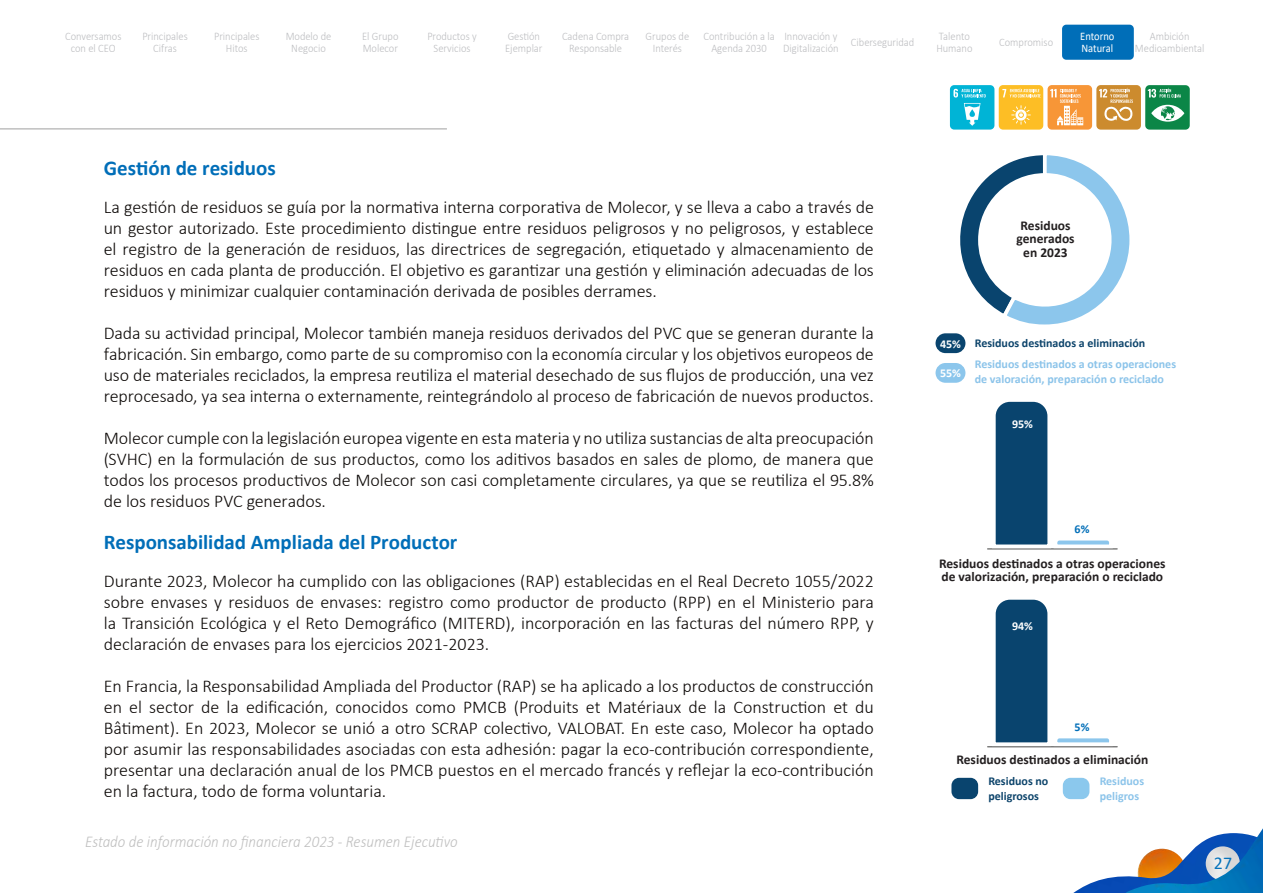
<style>
.page{position:relative;width:1263px;height:893px;background:#fff}
.page>*{position:absolute;margin:0;border:0;box-sizing:border-box;transform-origin:0 0}
.t1{font:700 21px "Calibri";color:#006eb8}
.t2{font:300 18px/21px "Calibri";letter-spacing:-.005em;color:#0c0806;text-align:justify}
.t3{font:18px "Calibri";color:#0773bb}
.t4{font:italic 300 16.5px "Calibri";color:#bfbfbf;scale:.91 1}
.t5{font:700 13.5px/13.5px "Calibri";color:#231f20;text-align:center}
.t6{font:700 12px/14.4px "Calibri";color:#8cc4ea}
.t7{font:700 12px/14.4px "Calibri";color:#0d446b}
.t8{font:700 12px "Calibri";color:#fff}
.t9{font:700 12px "Calibri";color:#006eb8}
.t10{font:300 11.55px/12px "Calibri";color:#bcbdc0;text-align:center;scale:.91 1}
.t11{font:11.55px/12px "Calibri";color:#fff;scale:.91 1}
</style>
<div class="page">
<hr style="left:0;top:128px;width:447px;height:2px;background:#bfbfbf">
<div style="left:999px;top:85px;width:44px;height:45px;background:#fdbe25;border-radius:4px"></div>
<svg style="left:1002px;top:88px;width:39px;height:10px"></svg>
<svg style="left:1011px;top:105px;width:20px;height:20px"></svg>
<div style="left:1047px;top:85px;width:45px;height:45px;background:#f79637;border-radius:4px"></div>
<svg style="left:1050px;top:89px;width:33px;height:36px"></svg>
<div style="left:950px;top:85px;width:44px;height:45px;background:#00b4d6;border-radius:4px"></div>
<svg style="left:953px;top:89px;width:32px;height:37px"></svg>
<div style="left:1096px;top:85px;width:45px;height:45px;background:#cc8b2e;border-radius:4px"></div>
<svg style="left:1099px;top:88px;width:34px;height:33px"></svg>
<div style="left:1145px;top:85px;width:45px;height:45px;background:#0b8647;border-radius:4px"></div>
<svg style="left:1148px;top:88px;width:33px;height:10px"></svg>
<svg style="left:1151px;top:105px;width:33px;height:17px"></svg>
<div style="left:1062px;top:25px;width:72px;height:35px;background:#006eb8;border-radius:4px"></div>
<svg style="left:960px;top:155px;width:170px;height:170px"></svg>
<div style="left:935px;top:333px;width:30px;height:20px;background:#09446e;border-radius:10px"></div>
<div style="left:935px;top:363px;width:30px;height:20px;background:#8cc6ec;border-radius:10px"></div>
<hr style="left:988px;top:548px;width:129px;height:2px;background:#70706f">
<div style="left:951px;top:778px;width:27px;height:21px;background:#09446e;border-radius:8px"></div>
<div style="left:1063px;top:778px;width:26px;height:21px;background:#8bc8ed;border-radius:8px"></div>
<hr style="left:988px;top:746px;width:129px;height:1px;background:#70706f">
<svg style="left:990px;top:401px;width:125px;height:149px"></svg>
<svg style="left:990px;top:599px;width:125px;height:149px"></svg>
<img style="left:1073px;top:876px;width:47px;height:17px">
<img style="left:1120px;top:828px;width:143px;height:65px">
<p class="t10" style="left:65px;top:30px;width:63px">Conversamos con el CEO</p>
<p class="t10" style="left:142px;top:30px;width:51px">Principales<br>Cifras</p>
<p class="t10" style="left:214px;top:30px;width:51px">Principales<br>Hitos</p>
<p class="t10" style="left:286px;top:30px;width:52px">Modelo de<br>Negocio</p>
<p class="t10" style="left:362px;top:30px;width:42px;text-align:left">El Grupo<br>Molecor</p>
<p class="t10" style="left:427px;top:30px;width:56px">Productos y<br>Servicios</p>
<p class="t10" style="left:562px;top:30px;width:75px">Cadena Compra<br>Responsable</p>
<p class="t10" style="left:645px;top:30px;width:49px">Grupos de<br>Interés</p>
<p class="t10" style="left:703px;top:30px;width:80px">Contribución a la<br>Agenda 2030</p>
<p class="t10" style="left:783px;top:30px;width:62px;text-align:left">Innovación y<br>Digitalización</p>
<p class="t10" style="left:851px;top:36px;width:71px">Ciberseguridad</p>
<p class="t10" style="left:936px;top:30px;width:41px;text-align:left">Talento<br>Humano</p>
<p class="t10" style="left:999px;top:36px;width:61px">Compromiso</p>
<p class="t10" style="left:1135px;top:30px;width:78px">Ambición<br>Medioambiental</p>
<p class="t10" style="left:505px;top:30px;width:43px;text-align:left">Gestión<br>Ejemplar</p>
<p class="t11" style="left:1080px;top:30px;width:39px">Entorno<br>Natural</p>
<p class="t1" style="left:104px;top:153px;width:173px">Gestión de residuos</p>
<p class="t2" style="left:104px;top:196px;width:771px">La gestión de residuos se guía por la normativa interna corporativa de Molecor, y se lleva a cabo a través de un gestor autorizado. Este procedimiento distingue entre residuos peligrosos y no peligrosos, y establece el registro de la generación de residuos, las directrices de segregación, etiquetado y almacenamiento de residuos en cada planta de producción. El objetivo es garantizar una gestión y eliminación adecuadas de los residuos y minimizar cualquier contaminación derivada de posibles derrames.</p>
<p class="t2" style="left:104px;top:322px;width:771px">Dada su actividad principal, Molecor también maneja residuos derivados del PVC que se generan durante la fabricación. Sin embargo, como parte de su compromiso con la economía circular y los objetivos europeos de uso de materiales reciclados, la empresa reutiliza el material desechado de sus flujos de producción, una vez reprocesado, ya sea interna o externamente, reintegrándolo al proceso de fabricación de nuevos productos.</p>
<p class="t2" style="left:104px;top:427px;width:771px">Molecor cumple con la legislación europea vigente en esta materia y no utiliza sustancias de alta preocupación (SVHC) en la formulación de sus productos, como los aditivos basados en sales de plomo, de manera que todos los procesos productivos de Molecor son casi completamente circulares, ya que se reutiliza el 95.8% de los residuos PVC generados.</p>
<p class="t1" style="left:104px;top:527px;width:355px">Responsabilidad Ampliada del Productor</p>
<p class="t2" style="left:104px;top:570px;width:771px">Durante 2023, Molecor ha cumplido con las obligaciones (RAP) establecidas en el Real Decreto 1055/2022 sobre envases y residuos de envases: registro como productor de producto (RPP) en el Ministerio para la Transición Ecológica y el Reto Demográfico (MITERD), incorporación en las facturas del número RPP, y declaración de envases para los ejercicios 2021-2023.</p>
<p class="t2" style="left:104px;top:675px;width:771px">En Francia, la Responsabilidad Ampliada del Productor (RAP) se ha aplicado a los productos de construcción en el sector de la edificación, conocidos como PMCB (Produits et Matériaux de la Construction et du Bâtiment). En 2023, Molecor se unió a otro SCRAP colectivo, VALOBAT. En este caso, Molecor ha optado por asumir las responsabilidades asociadas con esta adhesión: pagar la eco-contribución correspondiente, presentar una declaración anual de los PMCB puestos en el mercado francés y reflejar la eco-contribución en la factura, todo de forma voluntaria.</p>
<p class="t4" style="left:85px;top:831px;width:411px">Estado de información no financiera 2023 - Resumen Ejecutivo</p>
<p class="t5" style="left:1016px;top:218px;width:60px">Residuos generados en 2023</p>
<p class="t8" style="left:940px;top:335px;width:22px">45%</p>
<p class="t8" style="left:940px;top:365px;width:22px">55%</p>
<p class="t7" style="left:975px;top:335px;width:172px">Residuos destinados a eliminación</p>
<p class="t6" style="left:975px;top:357px;width:203px">Residuos destinados a otras operaciones de valoración, preparación o reciclado</p>
<p class="t8" style="left:1012px;top:416px;width:22px">95%</p>
<p class="t9" style="left:1074px;top:521px;width:16px">6%</p>
<p class="t5" style="left:939px;top:556px;width:228px;text-align:left">Residuos destinados a otras operaciones de valorización, preparación o reciclado</p>
<p class="t8" style="left:1012px;top:617px;width:22px">94%</p>
<p class="t9" style="left:1074px;top:718px;width:16px">5%</p>
<p class="t5" style="left:956px;top:752px;width:193px">Residuos destinados a eliminación</p>
<p class="t7" style="left:988px;top:774px;width:62px">Residuos no peligrosos</p>
<p class="t6" style="left:1100px;top:774px;width:46px">Residuos peligros</p>
<p class="t3" style="left:1214px;top:850px;width:20px">27</p>
</div>
